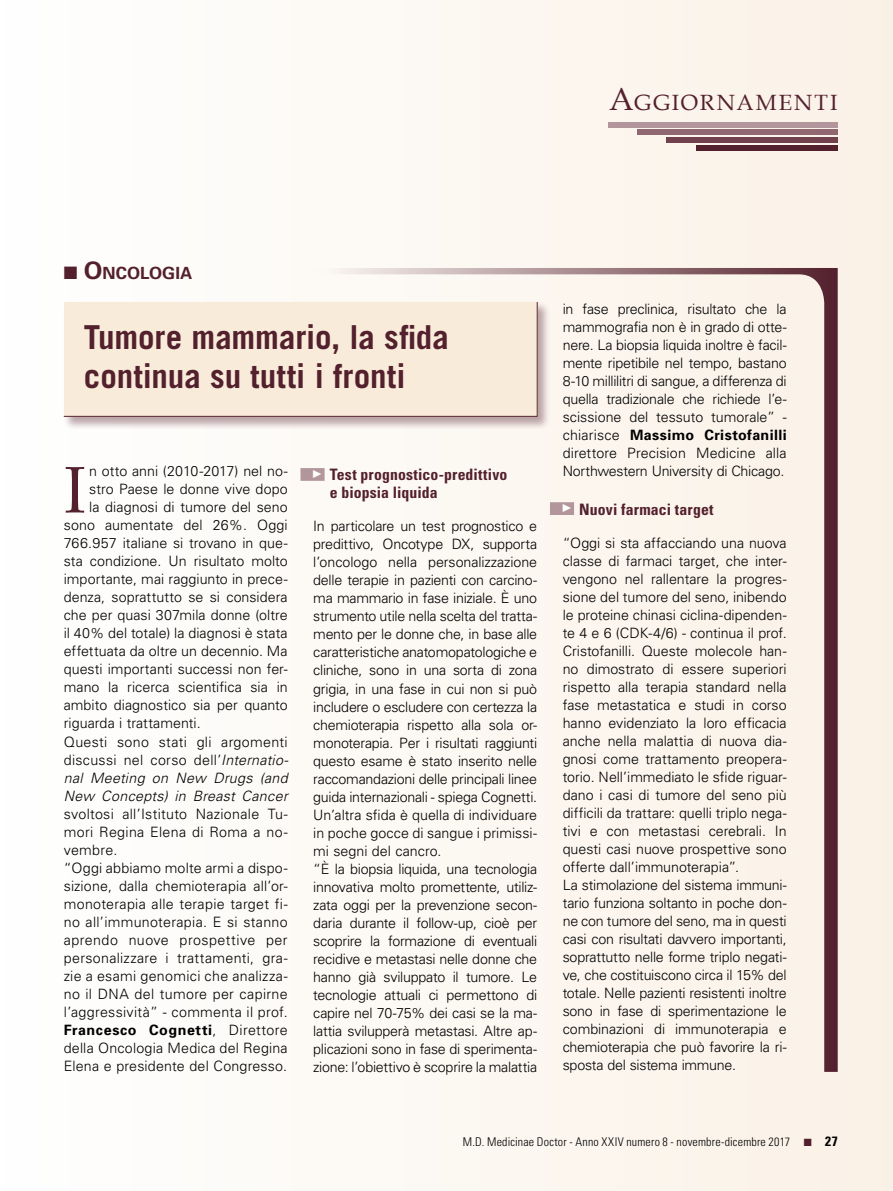
<style>
.page{position:relative;width:893px;height:1191px;background:#fff}
.page>*{position:absolute;margin:0;border:0;box-sizing:border-box;transform-origin:0 0}
.t1{font:65.85px "Book Antiqua";color:#53202d}
.t2{font:700 33px/39px "Trade Gothic";color:#53202d}
.t3{font:22.05px "Book Antiqua";letter-spacing:.09em;color:#53202d}
.t4{font:700 16.8px "Univers";color:#53202d}
.t5{font:700 condensed 15.75px/18px "Univers";letter-spacing:.005em;color:#53202d}
.t6{font:300 14.25px/18px "Univers";letter-spacing:-.005em;color:#000}
.t7{font:300 14.25px/18px "Univers";letter-spacing:.02em;color:#000}
.t8{font:italic 300 14.25px "Univers";letter-spacing:.025em;color:#000}
.t9{font:300 condensed 12px "Univers";letter-spacing:.015em;color:#000}
.s1{font-size:31.5px}
.s2{font-size:24px}
.s3{font-style:italic}
.s4{font-weight:700}
.s5{color:#53202d}
.s6{font-weight:700;font-size:13.5px}
</style>
<div class="page">
<div style="left:0;top:0;width:893px;height:1191px;background:linear-gradient(to right,#fefefe,#faf1e6)"></div>
<div style="left:697px;top:145px;width:141px;height:6px;background:#53202d"></div>
<div style="left:666px;top:137px;width:172px;height:6px;background:#71414d"></div>
<div style="left:637px;top:129px;width:201px;height:6px;background:#916871"></div>
<div style="left:608px;top:122px;width:230px;height:6px;background:#b2969c"></div>
<div style="left:313px;top:268px;width:525px;height:803px;background:#fcf6ee"></div>
<div style="left:300px;top:468px;width:25px;height:13px;background:#b2969c"></div>
<div style="left:550px;top:502px;width:24px;height:13px;background:#b2969c"></div>
<div style="left:63px;top:301px;width:486px;height:128px;background:#53202d;opacity:.4"></div>
<div style="left:63px;top:301px;width:475px;height:116px;background:#f8ebd9"></div>
<h3 class="t3" style="left:609px;top:89px;width:230px"><span class="s1">A</span>GGIORNAMENTI</h3>
<p class="t4" style="left:64px;top:262px;width:130px">■ <span class="s2">O</span>NCOLOGIA</p>
<h2 class="t2" style="left:84px;top:317px;width:366px">Tumore mammario, la sfida continua su tutti i fronti</h2>
<h1 class="t1" style="left:64px;top:449px;width:24px">I</h1>
<p class="t6" style="left:89px;top:462px;width:200px">n otto anni (2010-2017) nel no-</p>
<p class="t6" style="left:89px;top:480px;width:200px">stro Paese le donne vive dopo</p>
<p class="t6" style="left:89px;top:498px;width:200px">la diagnosi di tumore del seno</p>
<p class="t6" style="left:64px;top:516px;width:225px">sono aumentate del 26%. Oggi</p>
<p class="t6" style="left:64px;top:534px;width:225px">766.957 italiane si trovano in que-</p>
<p class="t6" style="left:64px;top:552px;width:225px">sta condizione. Un risultato molto</p>
<p class="t6" style="left:64px;top:570px;width:225px">importante, mai raggiunto in prece-</p>
<p class="t6" style="left:64px;top:588px;width:225px">denza, soprattutto se si considera</p>
<p class="t6" style="left:64px;top:606px;width:225px">che per quasi 307mila donne (oltre</p>
<p class="t6" style="left:64px;top:624px;width:225px">il 40% del totale) la diagnosi è stata</p>
<p class="t6" style="left:64px;top:642px;width:225px">effettuata da oltre un decennio. Ma</p>
<p class="t6" style="left:64px;top:660px;width:225px">questi importanti successi non fer-</p>
<p class="t6" style="left:64px;top:678px;width:225px">mano la ricerca scientifica sia in</p>
<p class="t6" style="left:64px;top:696px;width:225px">ambito diagnostico sia per quanto</p>
<p class="t6" style="left:64px;top:714px;width:138px">riguarda i trattamenti.</p>
<p class="t7" style="left:64px;top:732px;width:225px">Questi sono stati gli argomenti</p>
<p class="t7" style="left:64px;top:750px;width:226px">discussi nel corso dell’<span class="s3">Internatio-</span></p>
<p class="t8" style="left:64px;top:769px;width:225px">nal Meeting on New Drugs (and</p>
<p class="t8" style="left:64px;top:787px;width:225px">New Concepts) in Breast Cancer</p>
<p class="t7" style="left:64px;top:804px;width:225px">svoltosi all’Istituto Nazionale Tu&shy;mori Regina Elena di Roma a no&shy;vembre.<br>“Oggi abbiamo molte armi a dispo&shy;sizione, dalla chemioterapia all’or&shy;monoterapia alle terapie target fi&shy;no all’immunoterapia. E si stanno aprendo nuove prospettive per personalizzare i trattamenti, gra&shy;zie a esami genomici che analizza&shy;no il DNA del tumore per capirne l’aggressività” - commenta il prof.<br><span class="s4">Francesco Cognetti</span>, Direttore della Oncologia Medica del Regina<br>Elena e presidente del Congresso.</p>
<p class="t5" style="left:330px;top:466px;width:179px;text-indent:-17px"><sup>¼</sup> Test prognostico-predittivo e biopsia liquida</p>
<p class="t6" style="left:313px;top:517px;width:225px">In particolare un test prognostico e predittivo, Oncotype DX, supporta l’oncologo nella personalizzazione delle terapie in pazienti con carcino&shy;ma mammario in fase iniziale. È uno strumento utile nella scelta del tratta&shy;mento per le donne che, in base alle caratteristiche anatomopatologiche e cliniche, sono in una sorta di zona grigia, in una fase in cui non si può includere o escludere con certezza la chemioterapia rispetto alla sola or&shy;monoterapia. Per i risultati raggiunti questo esame è stato inserito nelle raccomandazioni delle principali linee guida internazionali - spiega Cognetti.<br>Un’altra sfida è quella di individuare in poche gocce di sangue i primissi&shy;mi segni del cancro.<br>“È la biopsia liquida, una tecnologia innovativa molto promettente, utiliz&shy;zata oggi per la prevenzione secon&shy;daria durante il follow-up, cioè per scoprire la formazione di eventuali recidive e metastasi nelle donne che hanno già sviluppato il tumore. Le tecnologie attuali ci permettono di capire nel 70-75% dei casi se la ma&shy;lattia svilupperà metastasi. Altre ap&shy;plicazioni sono in fase di sperimenta&shy;zione: l’obiettivo è scoprire la malattia</p>
<p class="t6" style="left:563px;top:299px;width:225px;text-align:justify">in fase preclinica, risultato che la mammografia non è in grado di otte&shy;nere. La biopsia liquida inoltre è facil&shy;mente ripetibile nel tempo, bastano 8-10 millilitri di sangue, a differenza di quella tradizionale che richiede l’e&shy;scissione del tessuto tumorale” - chiarisce <span class="s4">Massimo Cristofanilli </span>direttore Precision Medicine alla Northwestern University di Chicago.</p>
<p class="t5" style="left:563px;top:500px;width:152px"><sup>¼</sup> Nuovi farmaci target</p>
<p class="t6" style="left:563px;top:533px;width:225px">“Oggi si sta affacciando una nuova classe di farmaci target, che inter&shy;vengono nel rallentare la progres&shy;sione del tumore del seno, inibendo le proteine chinasi ciclina-dipenden&shy;te 4 e 6 (CDK-4/6) - continua il prof.<br>Cristofanilli. Queste molecole han&shy;no dimostrato di essere superiori rispetto alla terapia standard nella fase metastatica e studi in corso hanno evidenziato la loro efficacia anche nella malattia di nuova dia&shy;gnosi come trattamento preopera&shy;torio. Nell’immediato le sfide riguar&shy;dano i casi di tumore del seno più difficili da trattare: quelli triplo nega&shy;tivi e con metastasi cerebrali. In questi casi nuove prospettive sono offerte dall’immunoterapia”.<br>La stimolazione del sistema immuni&shy;tario funziona soltanto in poche don&shy;ne con tumore del seno, ma in questi casi con risultati davvero importanti, soprattutto nelle forme triplo negati&shy;ve, che costituiscono circa il 15% del totale. Nelle pazienti resistenti inoltre sono in fase di sperimentazione le combinazioni di immunoterapia e chemioterapia che può favorire la ri&shy;sposta del sistema immune.</p>
<p class="t9" style="left:463px;top:1135px;width:376px">M.D. Medicinae Doctor - Anno XXIV numero 8 - novembre-dicembre 2017 <span class="s5">■</span> <span class="s6">27</span></p>
</div>
